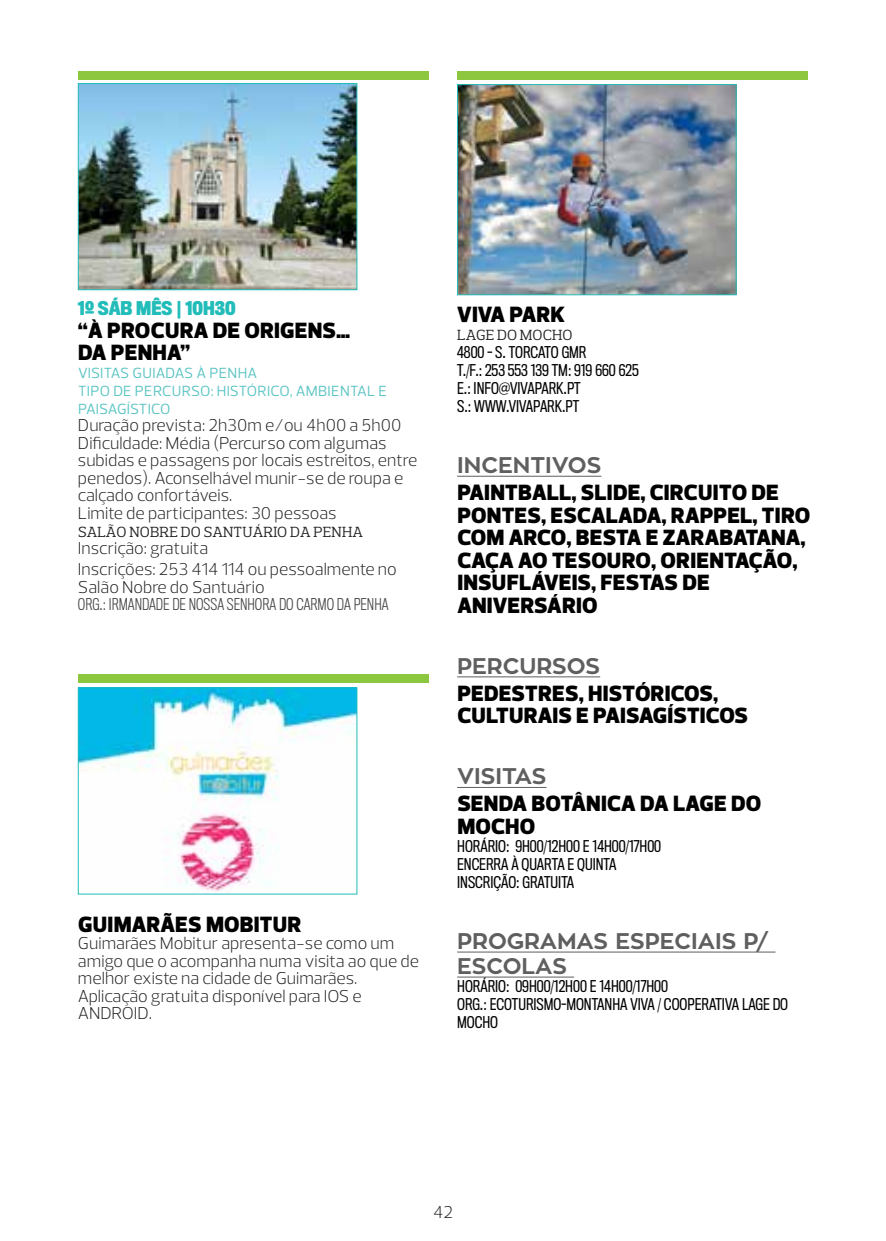
<style>
.page{position:relative;width:886px;height:1241px;background:#fff}
.page>*{position:absolute;margin:0;border:0;box-sizing:border-box;transform-origin:0 0}
.t1{font:900 22.5px/22.5px "Prelo";color:#000}
.t2{font:700 22.5px/25px "Zona Pro";color:#5f5f5f}
.t3{font:300 17.5px/17.5px "Prelo";color:#222}
.t4{font:700 17.5px "Titling Gothic FB Cond";color:#22bcb9}
.t5{font:15px/18px "Titling Gothic FB Cond";color:#000}
.t6{font:15px/18px "Prelo";letter-spacing:.005em;color:#59c4c2}
.t7{font:300 15px "Titling Gothic FB Cond";color:#424242}
.t8{font:15px "Prelo Slab";letter-spacing:.01em;color:#222}
</style>
<div class="page">
<div style="left:78px;top:71px;width:351px;height:9px;background:#8dc63f"></div>
<img style="left:78px;top:83px;width:279px;height:207px">
<div style="left:78px;top:674px;width:351px;height:9px;background:#8dc63f"></div>
<svg style="left:78px;top:687px;width:279px;height:207px"></svg>
<hr style="left:457px;top:475px;width:144px;height:1px;background:#5f5f5f">
<hr style="left:457px;top:676px;width:143px;height:1px;background:#5f5f5f">
<hr style="left:457px;top:786px;width:89px;height:1px;background:#5f5f5f">
<hr style="left:457px;top:951px;width:318px;height:1px;background:#5f5f5f">
<hr style="left:457px;top:976px;width:117px;height:1px;background:#5f5f5f">
<div style="left:457px;top:71px;width:351px;height:9px;background:#8dc63f"></div>
<img style="left:457px;top:84px;width:280px;height:211px">
<p class="t4" style="left:78px;top:298px;width:159px">1º SÁB MÊS | 10H30</p>
<p class="t1" style="left:78px;top:319px;width:274px">“À PROCURA DE ORIGENS…<br>DA PENHA”</p>
<p class="t6" style="left:78px;top:364px;width:310px">VISITAS GUIADAS À PENHA<br>TIPO DE PERCURSO: HISTÓRICO, AMBIENTAL E<br>PAISAGÍSTICO</p>
<p class="t3" style="left:78px;top:417px;width:341px">Duração prevista: 2h30m e/ou 4h00 a 5h00<br>Dificuldade: Média (Percurso com algumas subidas e passagens por locais estreitos, entre penedos). Aconselhável munir-se de roupa e calçado confortáveis.<br>Limite de participantes: 30 pessoas</p>
<p class="t8" style="left:78px;top:522px;width:286px">SALÃO NOBRE DO SANTUÁRIO DA PENHA</p>
<p class="t3" style="left:78px;top:537px;width:320px;line-height:21px">Inscrição: gratuita<br>Inscrições: 253 414 114 ou pessoalmente no</p>
<p class="t3" style="left:78px;top:578px;width:188px">Salão Nobre do Santuário</p>
<p class="t7" style="left:78px;top:595px;width:312px">ORG.: IRMANDADE DE NOSSA SENHORA DO CARMO DA PENHA</p>
<p class="t1" style="left:78px;top:913px;width:225px">GUIMARÃES MOBITUR</p>
<p class="t3" style="left:78px;top:934px;width:343px">Guimarães Mobitur apresenta-se como um amigo que o acompanha numa visita ao que de melhor existe na cidade de Guimarães.<br>Aplicação gratuita disponível para IOS e ANDROID.</p>
<p class="t1" style="left:457px;top:303px;width:109px">VIVA PARK</p>
<p class="t8" style="left:457px;top:326px;width:117px">LAGE DO MOCHO</p>
<p class="t5" style="left:457px;top:343px;width:183px">4800 - S. TORCATO GMR<br>T./F.: 253 553 139 TM: 919 660 625<br>E.: INFO@VIVAPARK.PT<br>S.: WWW.VIVAPARK.PT</p>
<p class="t2" style="left:457px;top:453px;width:146px">INCENTIVOS</p>
<p class="t1" style="left:457px;top:481px;width:355px">PAINTBALL, SLIDE, CIRCUITO DE<br>PONTES, ESCALADA, RAPPEL, TIRO<br>COM ARCO, BESTA E ZARABATANA,<br>CAÇA AO TESOURO, ORIENTAÇÃO,<br>INSUFLÁVEIS, FESTAS DE<br>ANIVERSÁRIO</p>
<p class="t2" style="left:457px;top:653px;width:144px">PERCURSOS</p>
<p class="t1" style="left:457px;top:682px;width:292px">PEDESTRES, HISTÓRICOS,<br>CULTURAIS E PAISAGÍSTICOS</p>
<p class="t2" style="left:457px;top:764px;width:91px">VISITAS</p>
<p class="t1" style="left:457px;top:792px;width:306px">SENDA BOTÂNICA DA LAGE DO<br>MOCHO</p>
<p class="t5" style="left:457px;top:837px;width:206px">HORÁRIO: 9H00/12H00 E 14H00/17H00<br>ENCERRA À QUARTA E QUINTA<br>INSCRIÇÃO: GRATUITA</p>
<p class="t2" style="left:457px;top:928px;width:313px">PROGRAMAS ESPECIAIS P/<br>ESCOLAS</p>
<p class="t5" style="left:457px;top:977px;width:332px">HORÁRIO: 09H00/12H00 E 14H00/17H00<br>ORG.: ECOTURISMO-MONTANHA VIVA / COOPERATIVA LAGE DO<br>MOCHO</p>
<p class="t3" style="left:433px;top:1203px;width:21px">42</p>
</div>
